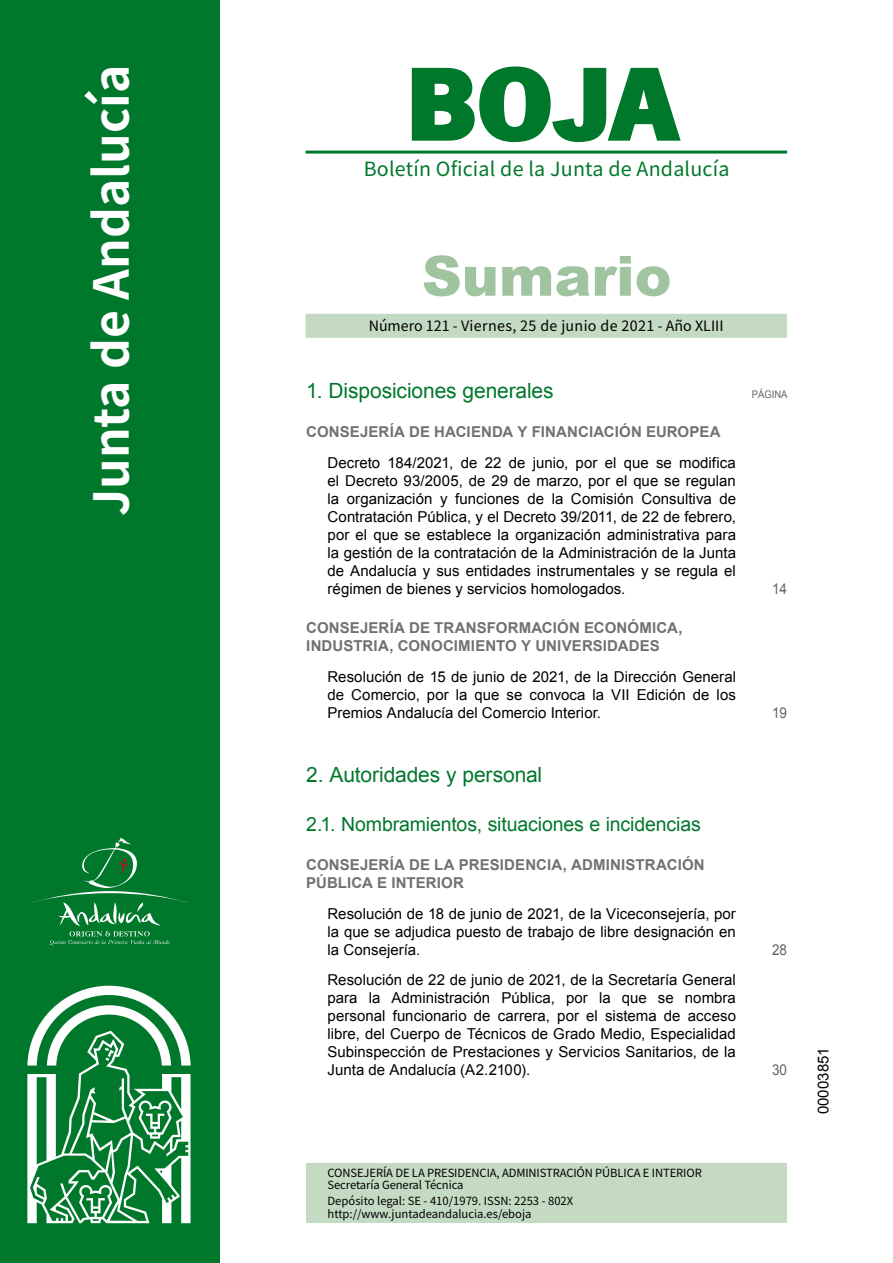
<style>
.page{position:relative;width:893px;height:1263px;background:#fff}
.page>*{position:absolute;margin:0;border:0;box-sizing:border-box;transform-origin:0 0}
.t1{font:700 105px "News Got T";color:#00782c;scale:1.14 1}
.t2{font:900 55.5px "Arial";color:#a0c4a0}
.t3{font:700 48px "Noto Sans HK";color:#fff}
.t4{font:21px "Arial";letter-spacing:-.005em;color:#00782c}
.t5{font:19.5px "Arial";letter-spacing:-.01em;color:#00782c}
.t6{font:19.5px "Noto Sans HK";letter-spacing:.01em;color:#00782c}
.t7{font:15px/18px "Arial";color:#000;text-align:justify}
.t8{font:700 15px/18px "Arial";letter-spacing:.01em;color:#707173}
.t9{font:15px "Arial";color:#646567;scale:.9 1}
.t10{font:14.25px "Noto Sans HK";letter-spacing:.025em;color:#000}
.t11{font:11.25px/12px "Noto Sans HK";letter-spacing:-.01em;color:#000}
.t12{font:10.5px "Arial";color:#646567;scale:.9 1}
</style>
<div class="page">
<hr style="left:305px;top:151px;width:482px;height:3px;background:#00782c">
<div style="left:305px;top:314px;width:482px;height:24px;background:#c5dac3"></div>
<div style="left:0;top:0;width:219px;height:1263px;background:#00782c"></div>
<svg style="left:411px;top:66px;width:270px;height:77px"></svg>
<svg style="left:31px;top:837px;width:158px;height:108px"></svg>
<div style="left:306px;top:1164px;width:481px;height:59px;background:#c5dac3"></div>
<svg style="left:27px;top:986px;width:164px;height:237px"></svg>
<h3 class="t3" style="left:84px;top:516px;width:453px;rotate:-90deg">Junta de Andalucía</h3>
<h1 class="t1" style="left:405px;top:42px;width:240px">BOJA</h1>
<h3 class="t6" style="left:364px;top:158px;width:367px">Boletín Oficial de la Junta de Andalucía</h3>
<h2 class="t2" style="left:422px;top:236px;width:251px">Sumario</h2>
<p class="t10" style="left:369px;top:318px;width:356px">Número 121 - Viernes, 25 de junio de 2021 - Año XLIII</p>
<h3 class="t4" style="left:306px;top:377px;width:249px">1. Disposiciones generales</h3>
<p class="t12" style="left:751px;top:388px;width:41px">PÁGINA</p>
<p class="t8" style="left:306px;top:424px;width:416px">CONSEJERÍA DE HACIENDA Y FINANCIACIÓN EUROPEA</p>
<p class="t7" style="left:327px;top:454px;width:410px">Decreto 184/2021, de 22 de junio, por el que se modifica el Decreto 93/2005, de 29 de marzo, por el que se regulan la organización y funciones de la Comisión Consultiva de Contratación Pública, y el Decreto 39/2011, de 22 de febrero, por el que se establece la organización administrativa para la gestión de la contratación de la Administración de la Junta de Andalucía y sus entidades instrumentales y se regula el régimen de bienes y servicios homologados.</p>
<p class="t9" style="left:772px;top:579px;width:18px">14</p>
<p class="t8" style="left:306px;top:620px;width:377px">CONSEJERÍA DE TRANSFORMACIÓN ECONÓMICA,<br>INDUSTRIA, CONOCIMIENTO Y UNIVERSIDADES</p>
<p class="t7" style="left:327px;top:668px;width:410px">Resolución de 15 de junio de 2021, de la Dirección General de Comercio, por la que se convoca la VII Edición de los Premios Andalucía del Comercio Interior.</p>
<h3 class="t4" style="left:306px;top:761px;width:237px">2. Autoridades y personal</h3>
<h3 class="t5" style="left:306px;top:811px;width:396px">2.1. Nombramientos, situaciones e incidencias</h3>
<p class="t8" style="left:306px;top:856px;width:400px">CONSEJERÍA DE LA PRESIDENCIA, ADMINISTRACIÓN<br>PÚBLICA E INTERIOR</p>
<p class="t7" style="left:327px;top:904px;width:410px">Resolución de 18 de junio de 2021, de la Viceconsejería, por la que se adjudica puesto de trabajo de libre designación en la Consejería.</p>
<p class="t7" style="left:327px;top:971px;width:410px">Resolución de 22 de junio de 2021, de la Secretaría General para la Administración Pública, por la que se nombra personal funcionario de carrera, por el sistema de acceso libre, del Cuerpo de Técnicos de Grado Medio, Especialidad Subinspección de Prestaciones y Servicios Sanitarios, de la Junta de Andalucía (A2.2100).</p>
<p class="t11" style="left:327px;top:1167px;width:376px">CONSEJERÍA DE LA PRESIDENCIA, ADMINISTRACIÓN PÚBLICA E INTERIOR<br>Secretaría General Técnica</p>
<p class="t11" style="left:327px;top:1194px;width:247px;line-height:13.5px">Depósito legal: SE - 410/1979. ISSN: 2253 - 802X http://www.juntadeandalucia.es/eboja</p>
<p class="t9" style="left:772px;top:703px;width:18px">19</p>
<p class="t9" style="left:772px;top:940px;width:18px">28</p>
<p class="t9" style="left:772px;top:1060px;width:18px">30</p>
<p class="t7" style="left:814px;top:1114px;width:68px;rotate:-90deg">00003851</p>
</div>
